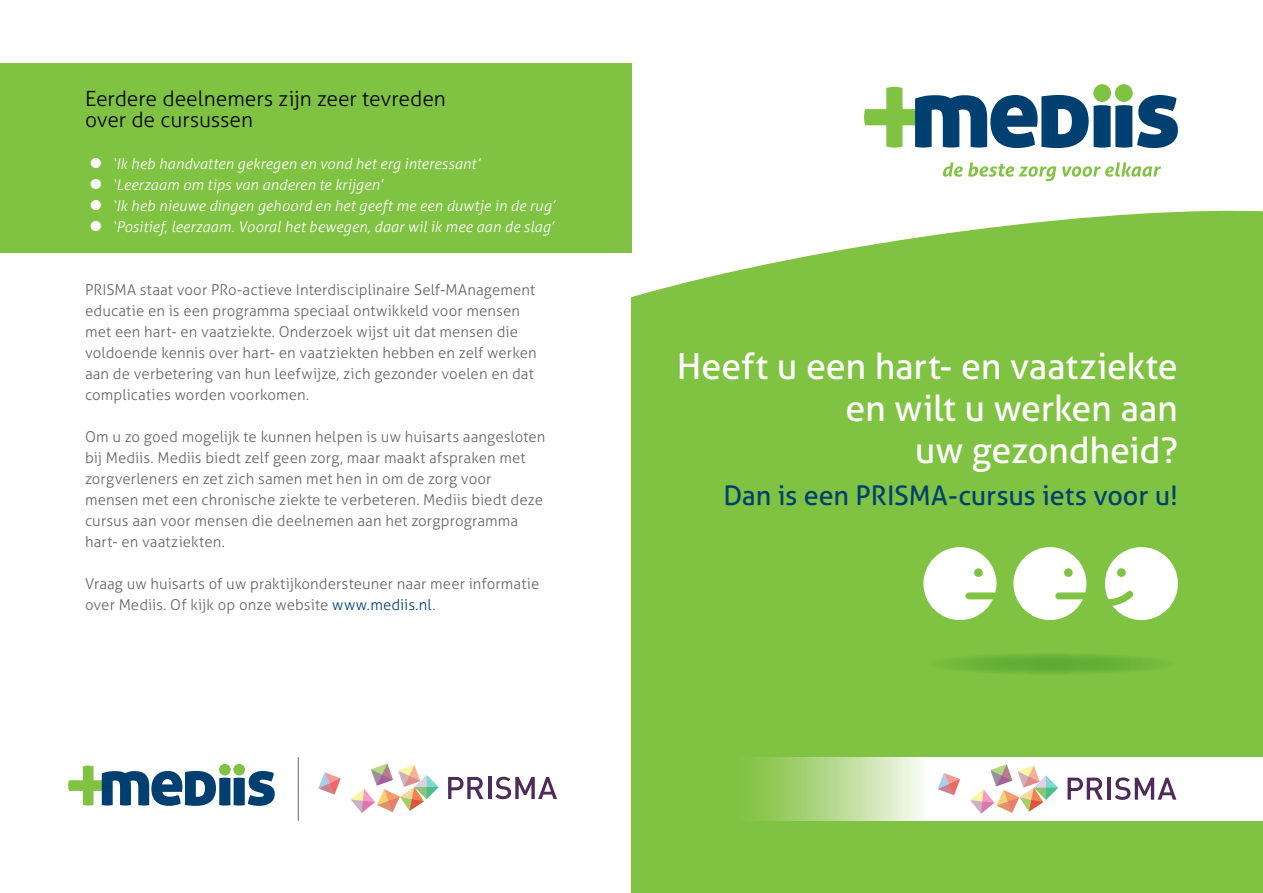
<style>
.page{position:relative;width:1263px;height:893px;background:#fff}
.page>*{position:absolute;margin:0;border:0;box-sizing:border-box;transform-origin:0 0}
.t1{font:36px/42px "Aller";letter-spacing:-.01em;color:#fff;text-align:right}
.t2{font:27px "Aller";letter-spacing:-.005em;color:#004071}
.t3{font:300 21px/21px "Aller";letter-spacing:-.005em;color:#000}
.t4{font:300 15px/21px "Aller";letter-spacing:.005em;color:#636466}
.t5{font:italic 300 15px "Aller";letter-spacing:.005em;color:#fff}
.s1{font-size:45px}
.s2{color:#004071}
</style>
<div class="page">
<div style="left:0;top:64px;width:632px;height:189px;background:#80c342"></div>
<div style="left:632px;top:307px;width:631px;height:586px;background:#80c342"></div>
<svg style="left:632px;top:210px;width:631px;height:97px;fill:#80c342"></svg>
<svg style="left:943px;top:162px;width:218px;height:19px"></svg>
<svg style="left:1093px;top:84px;width:18px;height:18px"></svg>
<svg style="left:1115px;top:84px;width:18px;height:18px"></svg>
<svg style="left:864px;top:87px;width:314px;height:61px"></svg>
<svg style="left:219px;top:764px;width:12px;height:11px"></svg>
<svg style="left:233px;top:764px;width:12px;height:11px"></svg>
<svg style="left:68px;top:766px;width:207px;height:40px"></svg>
<svg style="left:758px;top:757px;width:505px;height:63px;background:#e2f0d4"></svg>
<div style="left:1105px;top:547px;width:73px;height:73px;background:#fff;border-radius:50%"></div>
<div style="left:923px;top:547px;width:73px;height:73px;background:#fff;border-radius:50%"></div>
<div style="left:969px;top:592px;width:31px;height:7px;background:#80c342"></div>
<div style="left:1117px;top:568px;width:9px;height:9px;background:#80c342;border-radius:50%"></div>
<div style="left:974px;top:568px;width:9px;height:9px;background:#80c342;border-radius:50%"></div>
<svg style="left:924px;top:653px;width:254px;height:22px;fill:#6db53a"></svg>
<svg style="left:1075px;top:584px;width:59px;height:31px"></svg>
<div style="left:1013px;top:547px;width:73px;height:73px;background:#fff;border-radius:50%"></div>
<div style="left:1059px;top:592px;width:31px;height:7px;background:#80c342"></div>
<div style="left:1064px;top:568px;width:9px;height:9px;background:#80c342;border-radius:50%"></div>
<svg style="left:1067px;top:778px;width:36px;height:22px"></svg>
<hr style="left:1107px;top:778px;width:4px;height:22px;background:#502a59">
<svg style="left:1115px;top:777px;width:61px;height:23px"></svg>
<svg style="left:938px;top:773px;width:22px;height:22px"></svg>
<svg style="left:970px;top:764px;width:88px;height:50px;background:#eadcd1"></svg>
<svg style="left:448px;top:777px;width:35px;height:22px"></svg>
<hr style="left:488px;top:777px;width:3px;height:22px;background:#502a59">
<svg style="left:495px;top:777px;width:62px;height:22px"></svg>
<svg style="left:318px;top:772px;width:23px;height:22px"></svg>
<svg style="left:351px;top:764px;width:88px;height:49px"></svg>
<hr style="left:298px;top:757px;width:1px;height:63px;background:#636466">
<h3 class="t3" style="left:85px;top:88px;width:362px">Eerdere deelnemers zijn zeer tevreden over de cursussen</h3>
<p class="t5" style="left:85px;top:155px;width:396px"><span class="s1">•</span> ‘Ik heb handvatten gekregen en vond het erg interessant’</p>
<p class="t5" style="left:85px;top:176px;width:299px"><span class="s1">•</span> ‘Leerzaam om tips van anderen te krijgen’</p>
<p class="t5" style="left:85px;top:197px;width:471px"><span class="s1">•</span> ‘Ik heb nieuwe dingen gehoord en het geeft me een duwtje in de rug’</p>
<p class="t5" style="left:85px;top:218px;width:470px"><span class="s1">•</span> ‘Positief, leerzaam. Vooral het bewegen, daar wil ik mee aan de slag’</p>
<p class="t4" style="left:85px;top:279px;width:453px">PRISMA staat voor PRo-actieve Interdisciplinaire Self-MAnagement educatie en is een programma speciaal ontwikkeld voor mensen met een hart- en vaatziekte. Onderzoek wijst uit dat mensen die voldoende kennis over hart- en vaatziekten hebben en zelf werken aan de verbetering van hun leefwijze, zich gezonder voelen en dat complicaties worden voorkomen.</p>
<p class="t4" style="left:85px;top:426px;width:462px">Om u zo goed mogelijk te kunnen helpen is uw huisarts aangesloten bij Mediis. Mediis biedt zelf geen zorg, maar maakt afspraken met zorgverleners en zet zich samen met hen in om de zorg voor mensen met een chronische ziekte te verbeteren. Mediis biedt deze cursus aan voor mensen die deelnemen aan het zorgprogramma hart- en vaatziekten.</p>
<p class="t4" style="left:85px;top:573px;width:456px">Vraag uw huisarts of uw praktijkondersteuner naar meer informatie over Mediis. Of kijk op onze website <span class="s2">www.mediis.nl</span>.</p>
<h1 class="t1" style="left:677px;top:345px;width:502px">Heeft u een hart- en vaatziekte en wilt u werken aan<br>uw gezondheid?</h1>
<h2 class="t2" style="left:723px;top:479px;width:456px">Dan is een PRISMA-cursus iets voor u!</h2>
</div>
